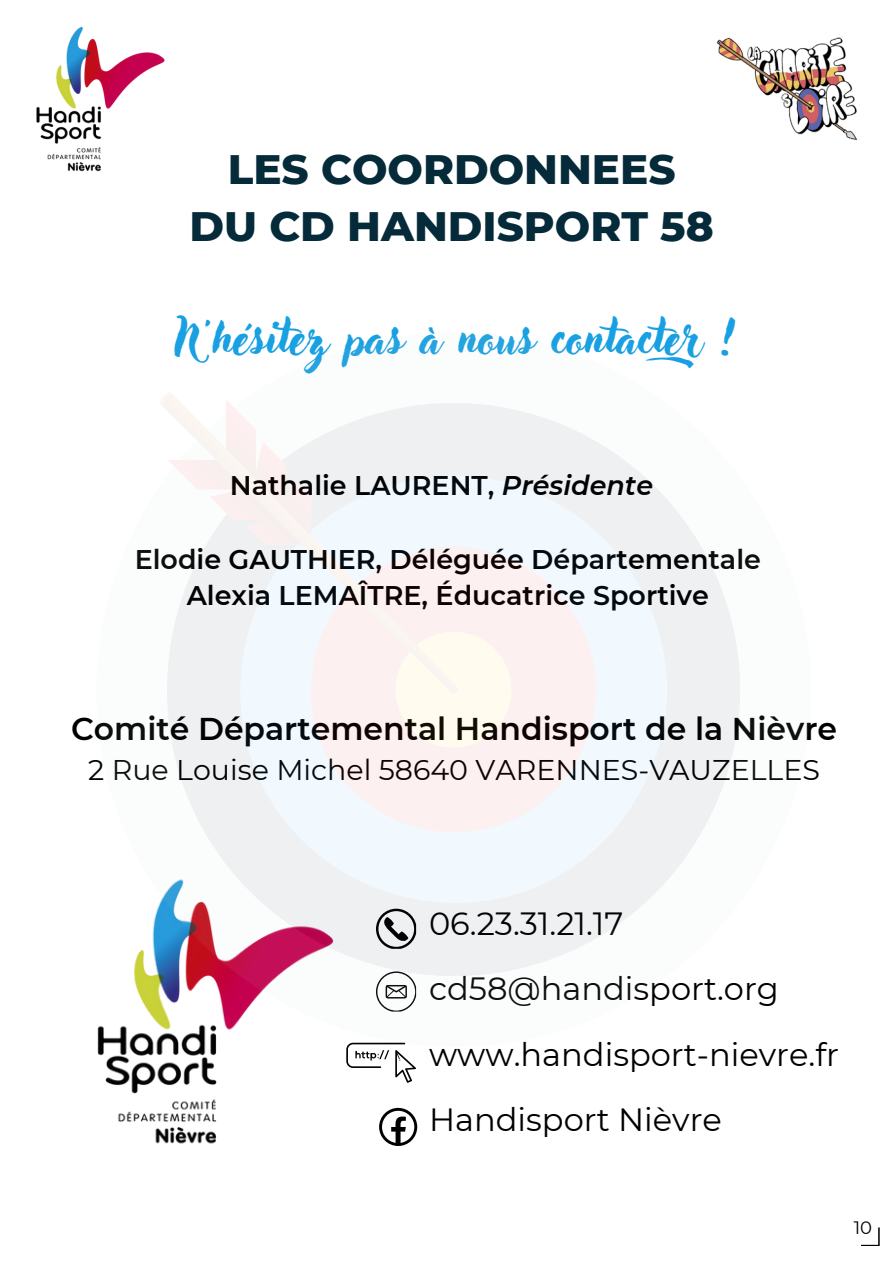
<style>
.page{position:relative;width:894px;height:1264px;background:#fff}
.page>*{position:absolute;margin:0;border:0;box-sizing:border-box;transform-origin:0 0}
.t1{font:47.25px "Adlery Pro Swash";color:#18a0e2}
.t2{font:800 42px/57.3px "Montserrat";color:#052a39;text-align:center}
.t3{font:32.1px/65.2px "Montserrat";color:#000}
.t4{font:600 31.5px "Montserrat";color:#000}
.t5{font:28.5px "Montserrat";color:#000}
.t6{font:600 27px/36px "Montserrat";color:#000;text-align:center}
.t7{font:18px "Montserrat";color:#000}
.s1{font-style:italic}
</style>
<div class="page">
<img style="left:36px;top:26px;width:129px;height:146px">
<svg style="left:399px;top:1052px;width:17px;height:30px"></svg>
<svg style="left:399px;top:1107px;width:18px;height:38px"></svg>
<img style="left:97px;top:1046px;width:302px;height:100px">
<svg style="left:861px;top:1227px;width:18px;height:19px"></svg>
<svg style="left:97px;top:403px;width:643px;height:643px"></svg>
<svg style="left:160px;top:403px;width:298px;height:291px"></svg>
<svg style="left:160px;top:393px;width:152px;height:152px"></svg>
<img style="left:716px;top:37px;width:142px;height:103px">
<h1 class="t2" style="left:189px;top:140px;width:525px">LES COORDONNEES<br>DU CD HANDISPORT 58</h1>
<p class="t1" style="left:174px;top:315px;width:569px">N'hésitez pas à nous contacter!</p>
<p class="t6" style="left:230px;top:467px;width:424px">Nathalie LAURENT, <span class="s1">Présidente</span></p>
<p class="t6" style="left:135px;top:541px;width:627px">Elodie GAUTHIER, Déléguée Départementale<br>Alexia LEMAÎTRE, Éducatrice Sportive</p>
<h3 class="t4" style="left:71px;top:709px;width:767px">Comité Départemental Handisport de la Nièvre</h3>
<h3 class="t5" style="left:88px;top:752px;width:733px">2 Rue Louise Michel 58640 VARENNES-VAUZELLES</h3>
<h2 class="t3" style="left:429px;top:891px;width:411px">06.23.31.21.17 cd58@handisport.org www.handisport-nievre.fr<br>Handisport Nièvre</h2>
<p class="t7" style="left:853px;top:1216px;width:20px">10</p>
</div>
